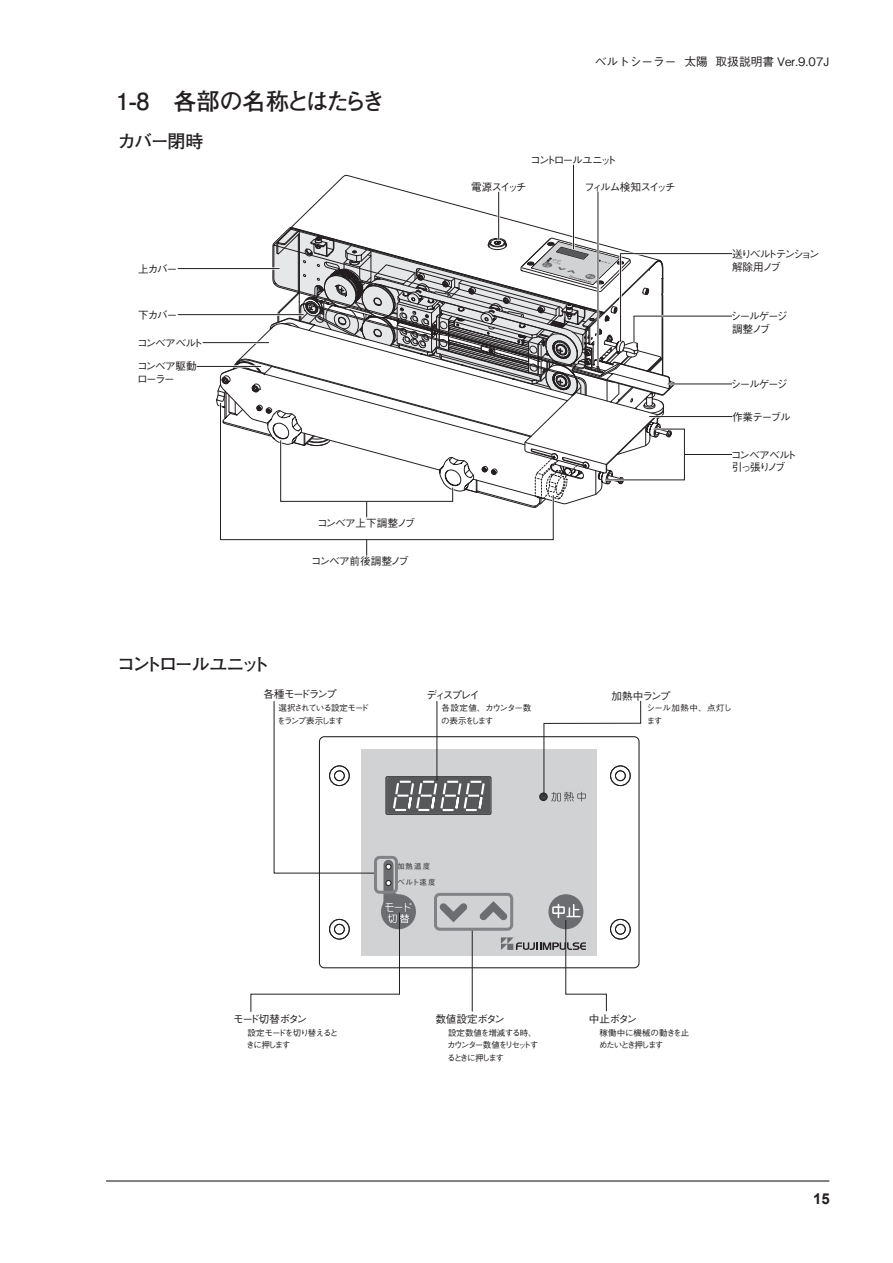
<style>
.page{position:relative;width:893px;height:1263px;background:#fff}
.page>*{position:absolute;margin:0;border:0;box-sizing:border-box;transform-origin:0 0}
.t1{font:700 23.4px "Futo Go B101 Pro";letter-spacing:-.12em;color:#231f20}
.t2{font:700 18px "Futo Go B101 Pro";letter-spacing:-.165em;color:#231f20}
.t3{font:700 18px "Futo Go B101 Pro";letter-spacing:-.1em;color:#231f20}
.t4{font:700 15px "Arial";color:#231f20}
.t5{font:500 11.7px "Gothic BBB Pro";color:#231f20}
.t6{font:500 10.65px/12.8px "Gothic BBB Pro";letter-spacing:-.13em;color:#231f20}
.t7{font:500 10.65px "Gothic BBB Pro";letter-spacing:-.06em;color:#231f20}
.t8{font:500 10.65px/12.8px "Gothic BBB Pro";letter-spacing:-.17em;color:#231f20}
.t9{font:500 10.65px "Gothic BBB Pro";letter-spacing:-.185em;color:#231f20}
.t10{font:500 10.65px "Gothic BBB Pro";letter-spacing:-.195em;color:#231f20}
.t11{font:500 10.65px "Gothic BBB Pro";letter-spacing:-.155em;color:#231f20}
.t12{font:500 10.65px "Gothic BBB Pro";letter-spacing:-.025em;color:#231f20}
.t13{font:500 10.65px "Gothic BBB Pro";letter-spacing:-.07em;color:#231f20}
.t14{font:500 8.55px/12.8px "Gothic BBB Pro";letter-spacing:-.13em;color:#231f20}
.t15{font:500 8.55px/12.8px "Gothic BBB Pro";letter-spacing:-.16em;color:#231f20}
.t16{font:500 8.55px/12.8px "Gothic BBB Pro";letter-spacing:-.11em;color:#231f20}
.t17{font:500 8.55px/12.8px "Gothic BBB Pro";letter-spacing:-.005em;color:#231f20}
.t18{font:7.5px "Futo Go B101 Pro Bold 90 pv RKSJ H";letter-spacing:.14em;color:#4b4c4d}
</style>
<div class="page">
<hr style="left:106px;top:1180px;width:723px;height:2px;background:#808285">
<svg style="left:315px;top:175px;width:284px;height:28px"></svg>
<svg style="left:250px;top:700px;width:391px;height:312px"></svg>
<div style="left:374px;top:856px;width:24px;height:38px;border:3px solid #808285;border-radius:4px"></div>
<div style="left:434px;top:893px;width:79px;height:38px;border:3px solid #808285;border-radius:4px"></div>
<hr style="left:668px;top:384px;width:64px;height:1px;background:#231f20">
<hr style="left:649px;top:416px;width:83px;height:1px;background:#231f20">
<hr style="left:685px;top:454px;width:47px;height:1px;background:#231f20">
<hr style="left:597px;top:192px;width:2px;height:174px;background:#fff">
<hr style="left:572px;top:165px;width:3px;height:84px;background:#fff">
<hr style="left:498px;top:192px;width:2px;height:48px;background:#fff">
<hr style="left:598px;top:192px;width:1px;height:174px;background:#231f20">
<hr style="left:573px;top:165px;width:1px;height:84px;background:#231f20">
<hr style="left:498px;top:192px;width:1px;height:48px;background:#231f20">
<hr style="left:178px;top:268px;width:102px;height:1px;background:#231f20">
<hr style="left:178px;top:314px;width:126px;height:1px;background:#231f20">
<hr style="left:203px;top:342px;width:66px;height:1px;background:#231f20">
<hr style="left:197px;top:366px;width:64px;height:1px;background:#231f20">
<hr style="left:620px;top:253px;width:112px;height:1px;background:#231f20">
<hr style="left:634px;top:316px;width:98px;height:1px;background:#231f20">
<svg style="left:216px;top:203px;width:471px;height:302px"></svg>
<svg style="left:218px;top:401px;width:337px;height:141px"></svg>
<svg style="left:220px;top:402px;width:334px;height:138px"></svg>
<svg style="left:366px;top:540px;width:1px;height:16px"></svg>
<h1 class="t1" style="left:116px;top:82px;width:270px">1-8　各部の名称とはたらき</h1>
<h2 class="t3" style="left:118px;top:127px;width:87px">カバー閉時</h2>
<p class="t6" style="left:138px;top:261px;width:41px">上カバー</p>
<p class="t6" style="left:138px;top:307px;width:41px">下カバー</p>
<p class="t13" style="left:137px;top:334px;width:67px">コンベアベルト</p>
<p class="t6" style="left:137px;top:359px;width:61px">コンベア駆動ローラー</p>
<h2 class="t2" style="left:117px;top:650px;width:154px">コントロールユニット</h2>
<p class="t7" style="left:317px;top:514px;width:100px">コンベア上下調整ノブ</p>
<p class="t7" style="left:311px;top:552px;width:100px">コンベア前後調整ノブ</p>
<p class="t5" style="left:595px;top:52px;width:236px">ベルトシーラー 太陽 取扱説明書 Ver.9.07J</p>
<p class="t10" style="left:530px;top:151px;width:88px">コントロールユニット</p>
<p class="t6" style="left:471px;top:179px;width:57px">電源スイッチ</p>
<p class="t9" style="left:584px;top:178px;width:93px">フィルム検知スイッチ</p>
<p class="t8" style="left:732px;top:246px;width:89px">送りベルトテンション解除用ノブ</p>
<p class="t6" style="left:731px;top:309px;width:58px">シールゲージ調整ノブ</p>
<p class="t6" style="left:731px;top:376px;width:58px">シールゲージ</p>
<p class="t6" style="left:732px;top:409px;width:60px">作業テーブル</p>
<p class="t6" style="left:731px;top:447px;width:67px">コンベアベルト引っ張りノブ</p>
<p class="t11" style="left:263px;top:685px;width:75px">各種モードランプ</p>
<p class="t6" style="left:426px;top:687px;width:55px">ディスプレイ</p>
<p class="t6" style="left:612px;top:688px;width:60px">加熱中ランプ</p>
<p class="t14" style="left:441px;top:701px;width:92px">各設定値、カウンター数の表示をします</p>
<p class="t14" style="left:277px;top:701px;width:93px">選択されている設定モードをランプ表示します</p>
<p class="t17" style="left:647px;top:701px;width:87px">シール加熱中、点灯します</p>
<p class="t18" style="left:397px;top:860px;width:35px">加熱温度</p>
<p class="t18" style="left:397px;top:876px;width:40px">ベルト速度</p>
<p class="t6" style="left:233px;top:1011px;width:75px">モード切替ボタン</p>
<p class="t12" style="left:435px;top:1010px;width:71px">数値設定ボタン</p>
<p class="t6" style="left:589px;top:1011px;width:50px">中止ボタン</p>
<p class="t14" style="left:246px;top:1025px;width:94px">設定モードを切り替えるときに押します</p>
<p class="t15" style="left:447px;top:1025px;width:93px">設定数値を増減する時、カウンター数値をリセットするときに押します</p>
<p class="t16" style="left:599px;top:1025px;width:92px">稼働中に機械の動きを止めたいとき押します</p>
<h3 class="t4" style="left:813px;top:1188px;width:18px">15</h3>
</div>
